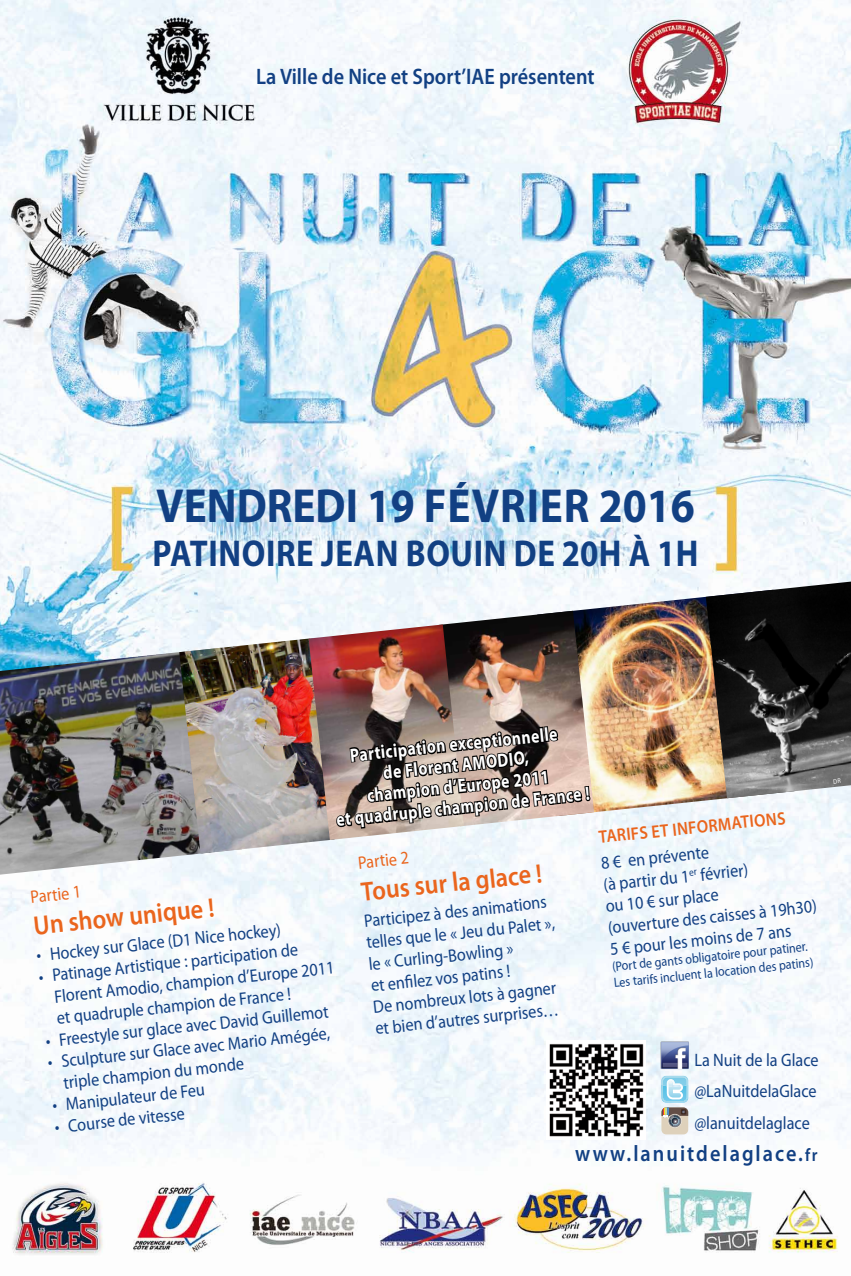
<style>
.page{position:relative;width:851px;height:1276px;background:#fff}
.page>*{position:absolute;margin:0;border:0;box-sizing:border-box;transform-origin:0 0}
.t1{font:700 48px "Myriad Pro";color:#124083;scale:.9 1}
.t2{font:700 37.5px "Myriad Pro";letter-spacing:.02em;color:#124083;scale:.88 1}
.t3{font:600 27px "Myriad Pro";color:#ea651d;scale:.9 1}
.t4{font:600 22.5px "Myriad Pro";color:#124083;scale:.9 1}
.t5{font:600 22.5px "Myriad Pro";letter-spacing:.1em;color:#124083;scale:.9 1}
.t6{font:700 19.05px/21px "Myriad Pro";color:#fff;text-align:center;scale:.82 1}
.t7{font:18px/21.6px "Myriad Pro";color:#124083;scale:.9 1}
.t8{font:600 18px "Myriad Pro";color:#ea651d;scale:.9 1}
.t9{font:18px "Myriad Pro";color:#ea651d;scale:.9 1}
.t10{font:13.5px/16.2px "Myriad Pro";color:#124083;scale:.9 1}
.s1{font-size:18px}
</style>
<div class="page">
<img style="left:0;top:0;width:850px;height:1255px">
<img style="left:659px;top:1040px;width:30px;height:30px">
<img style="left:546px;top:1040px;width:99px;height:99px">
<div style="left:661px;top:1107px;width:27px;height:27px;background:#ded1bb;border-radius:5px"></div>
<svg style="left:661px;top:1076px;width:27px;height:51px"></svg>
<img style="left:0;top:648px;width:242px;height:226px">
<img style="left:179px;top:638px;width:155px;height:215px">
<img style="left:537px;top:590px;width:257px;height:226px">
<img style="left:439px;top:611px;width:155px;height:215px">
<img style="left:308px;top:624px;width:156px;height:216px">
<img style="left:705px;top:581px;width:145px;height:217px">
<svg style="left:335px;top:715px;width:256px;height:152px"></svg>
<svg style="left:833px;top:778px;width:7px;height:6px"></svg>
<p class="t4" style="left:256px;top:62px;width:377px">La Ville de Nice et Sport’IAE présentent</p>
<h1 class="t1" style="left:156px;top:474px;width:378px">VENDREDI 19 FÉVRIER</h1>
<h1 class="t1" style="left:598px;top:474px;width:108px">2016</h1>
<h2 class="t2" style="left:152px;top:528px;width:622px">PATINOIRE JEAN BOUIN DE 20H À 1H</h2>
<p class="t6" style="left:329px;top:746px;width:312px;rotate:-6deg">PARTICIPATION EXCEPTIONNELLE<br>DE FLORENT AMODIO,<br>CHAMPION D’EUROPE 2011<br>ET QUADRUPLE CHAMPION DE FRANCE !</p>
<p class="t8" style="left:597px;top:826px;width:210px;rotate:-6deg">Tarifs et informat ions</p>
<p class="t7" style="left:600px;top:852px;width:234px;rotate:-6deg">8 € en prévente<br>(à partir du 1<sup>er</sup> février)<br>ou 10 € sur place<br>(ouverture des caisses à 19h30)<br>5 € pour les moins de 7 ans</p>
<p class="t9" style="left:357px;top:851px;width:58px;rotate:-6deg">Partie 2</p>
<h3 class="t3" style="left:359px;top:875px;width:203px;rotate:-6deg">Tous surla glace !</h3>
<p class="t7" style="left:363px;top:910px;width:212px;rotate:-6deg">Participez à des animations telles que le « Jeu du Palet », le « Curling-Bowling »<br>et enfi lez vos patins !<br>De nombreux lots à gagner et bien d’autres surprises…</p>
<p class="t9" style="left:29px;top:886px;width:58px;rotate:-6deg">Partie 1</p>
<h3 class="t3" style="left:32px;top:909px;width:203px;rotate:-6deg">Un show unique !</h3>
<p class="t7" style="left:36px;top:944px;width:274px;rotate:-6deg">• Hockey sur Glace (D1 Nice hockey)</p>
<p class="t7" style="left:51px;top:964px;width:314px;text-indent:-13px;rotate:-6deg">• Patinage Artistique : participation de<br>Florent Amodio, champion d’Europe 2011 et quadruple champion de France !</p>
<p class="t10" style="left:611px;top:958px;width:224px;rotate:-6deg">(Port de gants obligatoire pour patiner.<br>Les tarifs incluent la location des patins)</p>
<p class="t7" style="left:45px;top:1030px;width:317px;rotate:-6deg">• Freestyle sur glace avec David Guillemot</p>
<p class="t7" style="left:60px;top:1050px;width:301px;text-indent:-13px;rotate:-6deg">• Sculpture sur Glace avec Mario Amégée, triple champion du monde</p>
<p class="t7" style="left:694px;top:1043px;width:139px;line-height:31.5px;text-align:justify">La Nuit de la Glace @LaNuitdelaGlace @lanuitdelaglace</p>
<p class="t5" style="left:575px;top:1139px;width:271px">www.lanuitdelaglace.<span class="s1">fr</span></p>
<p class="t7" style="left:51px;top:1094px;width:172px;rotate:-6deg">• Manipulateur de Feu</p>
<p class="t7" style="left:54px;top:1116px;width:146px;rotate:-6deg">• Course de vitesse</p>
</div>
